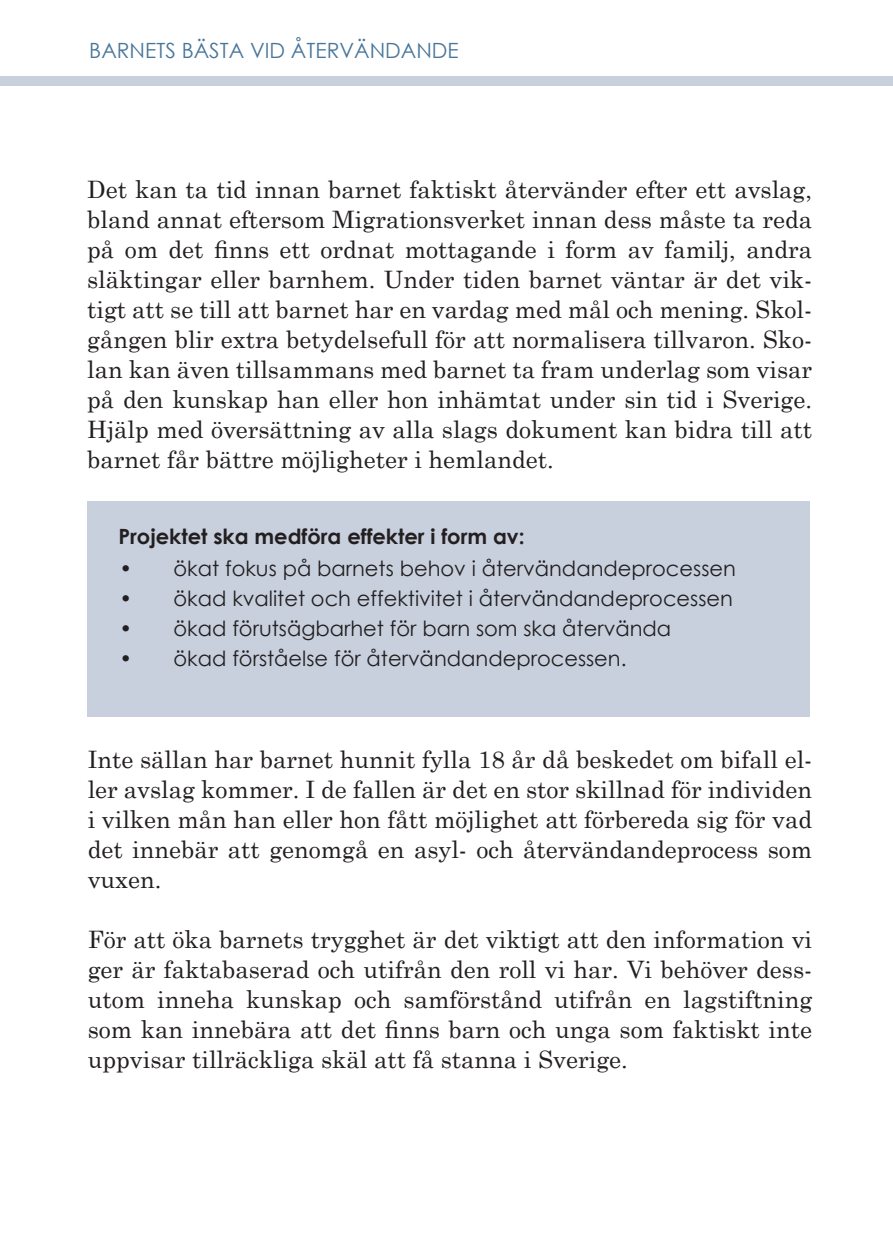
<style>
.page{position:relative;width:893px;height:1259px;background:#fff}
.page>*{position:absolute;margin:0;border:0;box-sizing:border-box;transform-origin:0 0}
.t1{font:24px/30px "Century Schoolbook";color:#231f20;text-align:justify}
.t2{font:21px "Century Gothic";color:#231f20}
.t3{font:700 21px "Century Gothic";color:#231f20}
.t4{font:21px "Century Gothic";color:#49769a}
</style>
<div class="page">
<div style="left:0;top:77px;width:893px;height:9px;background:#c8d0de"></div>
<div style="left:87px;top:501px;width:723px;height:215px;background:#c8d0de"></div>
<p class="t4" style="left:89px;top:36px;width:371px">BARNETS BÄSTA VID ÅTERVÄNDANDE</p>
<p class="t1" style="left:87px;top:172px;width:726px">Det kan ta tid innan barnet faktiskt återvänder efter ett avslag, bland annat eftersom Migrationsverket innan dess måste ta reda på om det finns ett ordnat mottagande i form av familj, andra släktingar eller barnhem. Under tiden barnet väntar är det vik&shy;tigt att se till att barnet har en vardag med mål och mening. Skol&shy;gången blir extra betydelsefull för att normalisera tillvaron. Sko&shy;lan kan även tillsammans med barnet ta fram underlag som visar på den kunskap han eller hon inhämtat under sin tid i Sverige.<br>Hjälp med översättning av alla slags dokument kan bidra till att barnet får bättre möjligheter i hemlandet.</p>
<p class="t3" style="left:118px;top:520px;width:408px">Projektet ska medföra effekter i form av:</p>
<p class="t2" style="left:119px;top:553px;width:618px">• ökat fokus på barnets behov i återvändandeprocessen</p>
<p class="t2" style="left:119px;top:583px;width:615px">• ökad kvalitet och effektivitet i återvändandeprocessen</p>
<p class="t2" style="left:119px;top:613px;width:553px">• ökad förutsägbarhet för barn som ska återvända</p>
<p class="t2" style="left:119px;top:643px;width:509px">• ökad förståelse för återvändandeprocessen.</p>
<p class="t1" style="left:88px;top:742px;width:726px">Inte sällan har barnet hunnit fylla 18 år då beskedet om bifall el&shy;ler avslag kommer. I de fallen är det en stor skillnad för individen i vilken mån han eller hon fått möjlighet att förbereda sig för vad det innebär att genomgå en asyl- och återvändandeprocess som vuxen.</p>
<p class="t1" style="left:88px;top:922px;width:726px">För att öka barnets trygghet är det viktigt att den information vi ger är faktabaserad och utifrån den roll vi har. Vi behöver dess&shy;utom inneha kunskap och samförstånd utifrån en lagstiftning som kan innebära att det finns barn och unga som faktiskt inte uppvisar tillräckliga skäl att få stanna i Sverige.</p>
</div>
